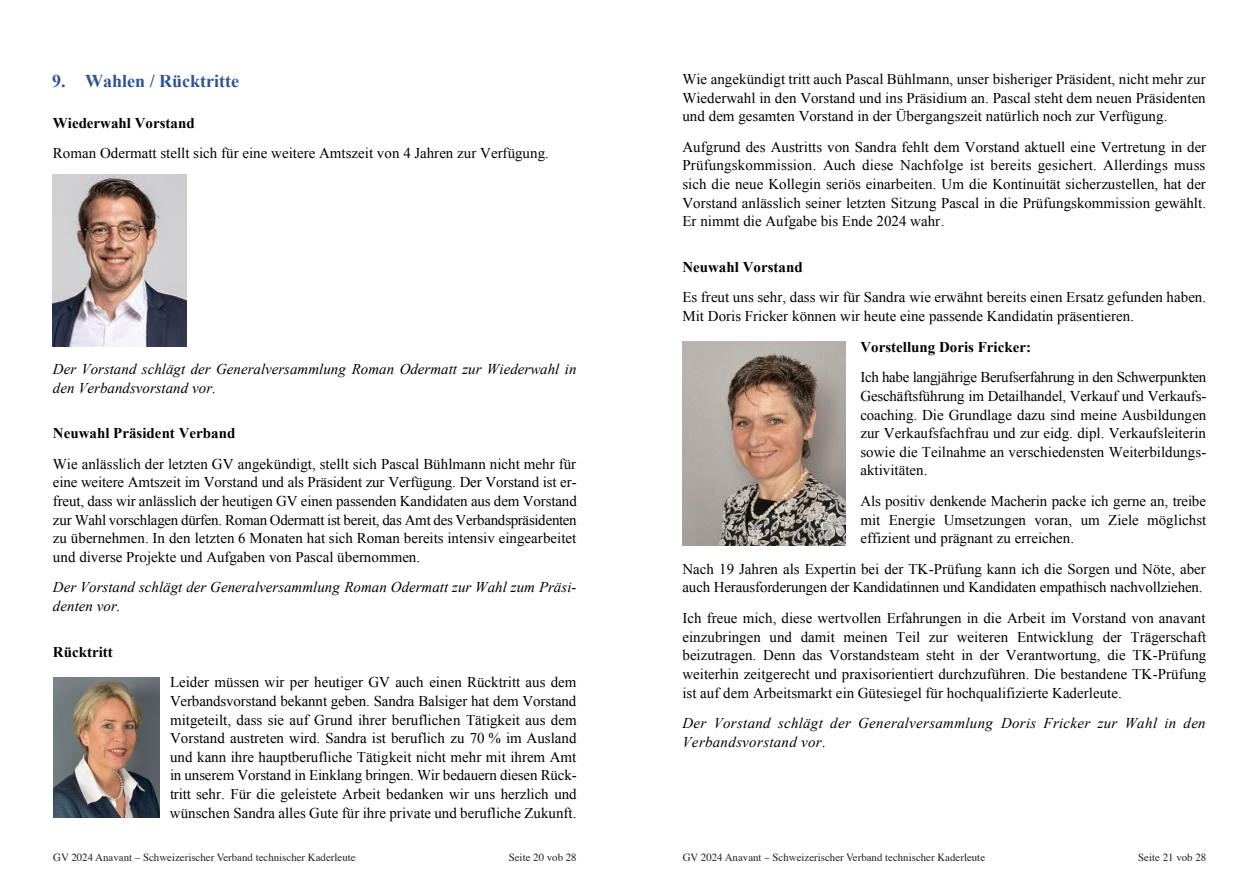
<style>
.page{position:relative;width:1259px;height:893px;background:#fff}
.page>*{position:absolute;margin:0;border:0;box-sizing:border-box;transform-origin:0 0}
.t1{font:700 18px "Times New Roman";color:#2f5496}
.t2{font:15px/18.6px "Times New Roman";color:#000;text-align:justify}
.t3{font:italic 15px/18.8px "Times New Roman";letter-spacing:.005em;color:#000}
.t4{font:700 15px "Times New Roman";color:#000}
.t5{font:10.8px "Times";color:#231f20}
</style>
<div class="page">
<img style="left:53px;top:175px;width:133px;height:172px">
<img style="left:682px;top:341px;width:163px;height:204px">
<img style="left:53px;top:677px;width:106px;height:141px">
<p class="t1" style="left:52px;top:68px;width:188px">9. Wahlen / Rücktritte</p>
<p class="t4" style="left:53px;top:112px;width:143px">Wiederwahl Vorstand</p>
<p class="t2" style="left:53px;top:144px;width:497px">Roman Odermatt stellt sich für eine weitere Amtszeit von 4 Jahren zur Verfügung.</p>
<p class="t3" style="left:53px;top:359px;width:525px">Der Vorstand schlägt der Generalversammlung Roman Odermatt zur Wiederwahl in den Verbandsvorstand vor.</p>
<p class="t4" style="left:53px;top:423px;width:184px">Neuwahl Präsident Verband</p>
<p class="t2" style="left:53px;top:454px;width:525px">Wie anlässlich der letzten GV angekündigt, stellt sich Pascal Bühlmann nicht mehr für eine weitere Amtszeit im Vorstand und als Präsident zur Verfügung. Der Vorstand ist er&shy;freut, dass wir anlässlich der heutigen GV einen passenden Kandidaten aus dem Vorstand zur Wahl vorschlagen dürfen. Roman Odermatt ist bereit, das Amt des Verbandspräsidenten zu übernehmen. In den letzten 6 Monaten hat sich Roman bereits intensiv eingearbeitet und diverse Projekte und Aufgaben von Pascal übernommen.</p>
<p class="t3" style="left:53px;top:578px;width:525px">Der Vorstand schlägt der Generalversammlung Roman Odermatt zur Wahl zum Präsi&shy;denten vor.</p>
<p class="t4" style="left:53px;top:641px;width:61px">Rücktritt</p>
<p class="t2" style="left:170px;top:673px;width:408px">Leider müssen wir per heutiger GV auch einen Rücktritt aus dem Verbandsvorstand bekannt geben. Sandra Balsiger hat dem Vorstand mitgeteilt, dass sie auf Grund ihrer beruflichen Tätigkeit aus dem Vorstand austreten wird. Sandra ist beruflich zu 70 % im Ausland und kann ihre hauptberufliche Tätigkeit nicht mehr mit ihrem Amt in unserem Vorstand in Einklang bringen. Wir bedauern diesen Rück&shy;tritt sehr. Für die geleistete Arbeit bedanken wir uns herzlich und wünschen Sandra alles Gute für ihre private und berufliche Zukunft.</p>
<p class="t2" style="left:682px;top:69px;width:525px">Wie angekündigt tritt auch Pascal Bühlmann, unser bisheriger Präsident, nicht mehr zur Wiederwahl in den Vorstand und ins Präsidium an. Pascal steht dem neuen Präsidenten und dem gesamten Vorstand in der Übergangszeit natürlich noch zur Verfügung.</p>
<p class="t2" style="left:682px;top:137px;width:525px">Aufgrund des Austritts von Sandra fehlt dem Vorstand aktuell eine Vertretung in der Prüfungskommission. Auch diese Nachfolge ist bereits gesichert. Allerdings muss sich die neue Kollegin seriös einarbeiten. Um die Kontinuität sicherzustellen, hat der Vorstand anlässlich seiner letzten Sitzung Pascal in die Prüfungskommission gewählt.<br>Er nimmt die Aufgabe bis Ende 2024 wahr.</p>
<p class="t4" style="left:682px;top:256px;width:122px">Neuwahl Vorstand</p>
<p class="t2" style="left:682px;top:288px;width:525px">Es freut uns sehr, dass wir für Sandra wie erwähnt bereits einen Ersatz gefunden haben.<br>Mit Doris Fricker können wir heute eine passende Kandidatin präsentieren.</p>
<p class="t4" style="left:860px;top:336px;width:172px">Vorstellung Doris Fricker:</p>
<p class="t2" style="left:860px;top:368px;width:347px">Ich habe langjährige Berufserfahrung in den Schwerpunkten Geschäftsführung im Detailhandel, Verkauf und Verkaufs&shy;coaching. Die Grundlage dazu sind meine Ausbildungen zur Verkaufsfachfrau und zur eidg. dipl. Verkaufsleiterin sowie die Teilnahme an verschiedensten Weiterbildungs&shy;aktivitäten.</p>
<p class="t2" style="left:860px;top:491px;width:347px">Als positiv denkende Macherin packe ich gerne an, treibe mit Energie Umsetzungen voran, um Ziele möglichst effizient und prägnant zu erreichen.</p>
<p class="t2" style="left:682px;top:559px;width:525px">Nach 19 Jahren als Expertin bei der TK-Prüfung kann ich die Sorgen und Nöte, aber auch Herausforderungen der Kandidatinnen und Kandidaten empathisch nachvollziehen.</p>
<p class="t2" style="left:682px;top:609px;width:525px">Ich freue mich, diese wertvollen Erfahrungen in die Arbeit im Vorstand von anavant einzubringen und damit meinen Teil zur weiteren Entwicklung der Trägerschaft beizutragen. Denn das Vorstandsteam steht in der Verantwortung, die TK-Prüfung weiterhin zeitgerecht und praxisorientiert durchzuführen. Die bestandene TK-Prüfung ist auf dem Arbeitsmarkt ein Gütesiegel für hochqualifizierte Kaderleute.</p>
<p class="t3" style="left:682px;top:713px;width:525px">Der Vorstand schlägt der Generalversammlung Doris Fricker zur Wahl in den<br>Verbandsvorstand vor.</p>
<p class="t5" style="left:53px;top:847px;width:304px">GV 2024 Anavant – Schweizerischer Verband technischer Kaderleute</p>
<p class="t5" style="left:509px;top:847px;width:69px">Seite 20 vob 28</p>
<p class="t5" style="left:682px;top:847px;width:304px">GV 2024 Anavant – Schweizerischer Verband technischer Kaderleute</p>
<p class="t5" style="left:1138px;top:847px;width:69px">Seite 21 vob 28</p>
</div>
